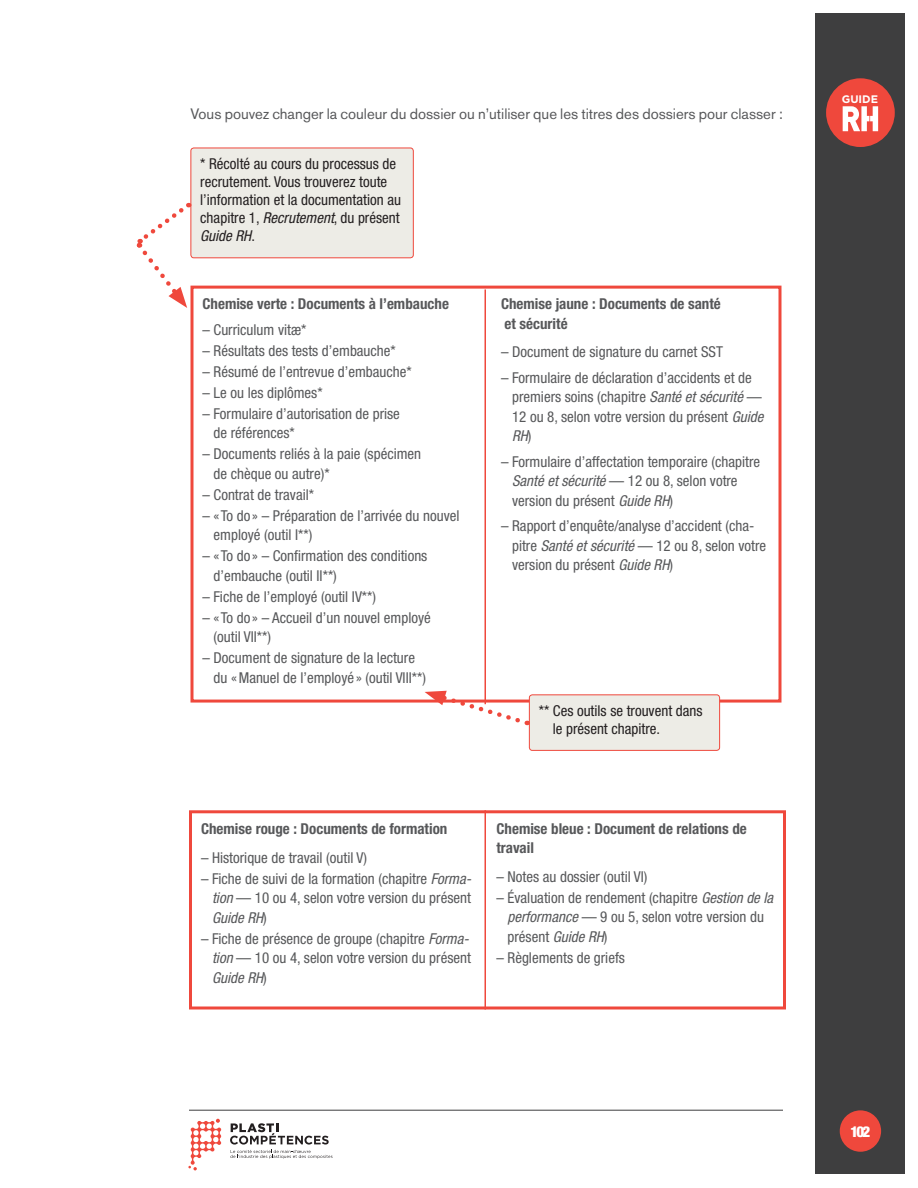
<style>
.page{position:relative;width:918px;height:1188px;background:#fff}
.page>*{position:absolute;margin:0;border:0;box-sizing:border-box;transform-origin:0 0}
.t1{font:condensed 15px/19.5px "Helvetica Neue";color:#57585a}
.t2{font:condensed 15px/18px "Helvetica Neue";color:#231f20}
.t3{font:700 condensed 15px/19.5px "Helvetica Neue";color:#57585a}
.t4{font:15px "Akzidenz Grotesk BE";color:#57585a}
.t5{font:900 condensed 15px "Helvetica Neue";color:#fff}
.t6{font:700 10.95px "Gotham";color:#fff}
.s1{font-style:italic}
</style>
<div class="page">
<div style="left:815px;top:14px;width:90px;height:1160px;background:#3e3e3f"></div>
<div style="left:826px;top:78px;width:69px;height:69px;background:#ef483c;border-radius:50%"></div>
<svg style="left:843px;top:106px;width:35px;height:25px"></svg>
<svg style="left:188px;top:1119px;width:33px;height:51px"></svg>
<svg style="left:230px;top:1123px;width:103px;height:36px"></svg>
<hr style="left:189px;top:1110px;width:594px;height:1px;background:#3e3e3f">
<div style="left:840px;top:1110px;width:41px;height:42px;background:#ef483c;border-radius:50%"></div>
<div style="left:190px;top:286px;width:592px;height:417px;border:3px solid #ef483c"></div>
<hr style="left:484px;top:289px;width:2px;height:415px;background:#ef483c">
<hr style="left:484px;top:810px;width:2px;height:200px;background:#ef483c">
<div style="left:191px;top:148px;width:222px;height:110px;background:#edece6;border-radius:3px"></div>
<div style="left:190px;top:148px;width:224px;height:110px;border:1px solid #ef483c;border-radius:3px"></div>
<div style="left:529px;top:695px;width:191px;height:55px;background:#edece6;border-radius:3px"></div>
<div style="left:529px;top:694px;width:191px;height:57px;border:1px solid #ef483c;border-radius:3px"></div>
<svg style="left:136px;top:203px;width:53px;height:105px"></svg>
<svg style="left:425px;top:691px;width:103px;height:35px"></svg>
<div style="left:189px;top:810px;width:597px;height:200px;border:3px solid #ef483c"></div>
<p class="t4" style="left:190px;top:105px;width:594px">Vous pouvez changer la couleur du dossier ou n’utiliser que les titres des dossiers pour classer :</p>
<p class="t2" style="left:200px;top:155px;width:202px">* Récolté au cours du processus de recrutement. Vous trouverez toute l’information et la documentation au chapitre 1, <span class="s1">Recrutement</span>, du présent<br><span class="s1">Guide RH</span>.</p>
<p class="t3" style="left:202px;top:294px;width:248px">Chemise verte : Documents à l’embauche</p>
<p class="t1" style="left:202px;top:320px;width:105px">– Curriculum vitæ*</p>
<p class="t1" style="left:202px;top:341px;width:195px">– Résultats des tests d’embauche*</p>
<p class="t1" style="left:202px;top:362px;width:211px">– Résumé de l’entrevue d’embauche*</p>
<p class="t1" style="left:202px;top:383px;width:122px">– Le ou les diplômes*</p>
<p class="t1" style="left:214px;top:404px;width:188px;text-indent:-11px">– Formulaire d’autorisation de prise de références*</p>
<p class="t1" style="left:214px;top:444px;width:209px;text-indent:-11px">– Documents reliés à la paie (spécimen de chèque ou autre)*</p>
<p class="t1" style="left:202px;top:485px;width:113px">– Contrat de travail*</p>
<p class="t1" style="left:214px;top:506px;width:247px;text-indent:-11px">– «To do » – Préparation de l’arrivée du nouvel employé (outil I**)</p>
<p class="t1" style="left:214px;top:546px;width:215px;text-indent:-11px">– «To do » – Confirmation des conditions d’embauche (outil II**)</p>
<p class="t1" style="left:202px;top:587px;width:175px">– Fiche de l’employé (outil IV**)</p>
<p class="t1" style="left:214px;top:608px;width:219px;text-indent:-11px">– «To do » – Accueil d’un nouvel employé (outil VII**)</p>
<p class="t1" style="left:214px;top:648px;width:214px;text-indent:-11px">– Document de signature de la lecture du «Manuel de l’employé » (outil VIII**)</p>
<p class="t3" style="left:501px;top:294px;width:221px">Chemise jaune : Documents de santé et sécurité</p>
<p class="t1" style="left:501px;top:342px;width:223px">– Document de signature du carnet SST</p>
<p class="t1" style="left:512px;top:368px;width:253px;text-indent:-11px">– Formulaire de déclaration d’accidents et de premiers soins (chapitre <span class="s1">Santé et sécurité</span> — 12 ou 8, selon votre version du présent <span class="s1">Guide RH</span>)</p>
<p class="t1" style="left:512px;top:452px;width:250px;text-indent:-11px">– Formulaire d’affectation temporaire (chapitre<br><span class="s1">Santé et sécurité</span> — 12 ou 8, selon votre version du présent <span class="s1">Guide RH</span>)</p>
<p class="t1" style="left:512px;top:516px;width:256px;text-indent:-11px">– Rapport d’enquête/analyse d’accident (cha&shy;pitre <span class="s1">Santé et sécurité</span> — 12 ou 8, selon votre version du présent <span class="s1">Guide RH</span>)</p>
<p class="t2" style="left:553px;top:702px;width:151px;text-indent:-14px">** Ces outils se trouvent dans le présent chapitre.</p>
<p class="t3" style="left:201px;top:819px;width:248px">Chemise rouge : Documents de formation</p>
<p class="t1" style="left:201px;top:847px;width:168px">– Historique de travail (outil V)</p>
<p class="t1" style="left:212px;top:868px;width:261px;text-align:justify;text-indent:-11px">– Fiche de suivi de la formation (chapitre <span class="s1">Forma&shy;tion</span> — 10 ou 4, selon votre version du présent <span class="s1">Guide RH</span>)</p>
<p class="t1" style="left:212px;top:928px;width:260px;text-indent:-11px">– Fiche de présence de groupe (chapitre <span class="s1">Forma&shy;tion</span> — 10 ou 4, selon votre version du présent<br><span class="s1">Guide RH</span>)</p>
<p class="t3" style="left:496px;top:819px;width:252px">Chemise bleue : Document de relations de travail</p>
<p class="t1" style="left:496px;top:867px;width:153px">– Notes au dossier (outil VI)</p>
<p class="t1" style="left:508px;top:888px;width:267px;text-indent:-11px">– Évaluation de rendement (chapitre <span class="s1">Gestion de la performance</span> — 9 ou 5, selon votre version du présent <span class="s1">Guide RH</span>)</p>
<p class="t1" style="left:496px;top:948px;width:130px">– Règlements de griefs</p>
<p class="t6" style="left:842px;top:93px;width:38px">GUIDE</p>
<p class="t5" style="left:851px;top:1123px;width:21px">102</p>
</div>
